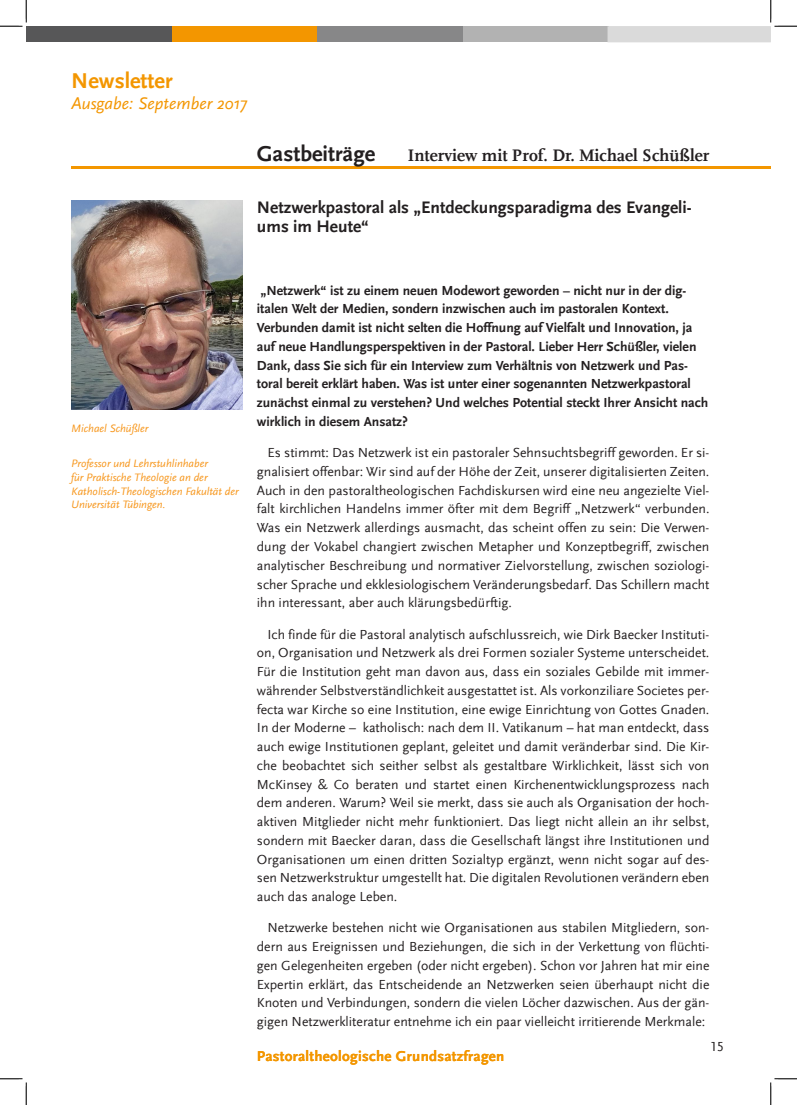
<style>
.page{position:relative;width:797px;height:1105px;background:#fff}
.page>*{position:absolute;margin:0;border:0;box-sizing:border-box;transform-origin:0 0}
.t1{font:700 22.5px "Scala Sans";color:#231f20}
.t2{font:700 22.5px "Scala Sans LF";color:#f39600}
.Überschrift_groß{font:700 17.5px/18.8px "Scala Sans";color:#231f20}
.t3{font:700 17.5px "Scala";color:#231f20}
.t4{font:italic 17.5px "Scala Sans";color:#f39600}
.t5{font:700 15px "Scala Sans";letter-spacing:.02em;color:#f39600}
.t6{font:13.75px/18.8px "Scala Sans LF";color:#231f20;text-align:justify}
.Überschrift{font:700 13.75px/18.8px "Scala Sans";color:#231f20}
.Beschreibung_links_o{font:italic 11.25px/13.8px "Scala Sans";color:#f7971d}
</style>
<div class="page">
<hr style="left:71px;top:167px;width:699px;height:2px;background:#f39700">
<hr style="left:71px;top:166px;width:699px;height:2px;background:#f39600">
<div style="left:26px;top:26px;width:146px;height:16px;background:#575758"></div>
<div style="left:172px;top:26px;width:145px;height:16px;background:#f39600"></div>
<div style="left:317px;top:26px;width:146px;height:16px;background:#878788"></div>
<div style="left:463px;top:26px;width:146px;height:16px;background:#b2b2b2"></div>
<div style="left:607px;top:26px;width:163px;height:16px;background:#dadada"></div>
<img style="left:71px;top:200px;width:171px;height:210px">
<svg style="left:0;top:0;width:27px;height:27px"></svg>
<svg style="left:0;top:1078px;width:27px;height:27px"></svg>
<svg style="left:770px;top:0;width:27px;height:27px"></svg>
<svg style="left:770px;top:1078px;width:27px;height:27px"></svg>
<h1 class="t2" style="left:71px;top:68px;width:103px">Newsletter</h1>
<p class="t4" style="left:71px;top:94px;width:177px">Ausgabe: September 2017</p>
<p class="t1" style="left:257px;top:141px;width:120px">Gastbeiträge</p>
<p class="t3" style="left:408px;top:146px;width:303px">Interview mit Prof. Dr. Michael Schüßler</p>
<p class="Überschrift_groß" style="left:257px;top:199px;width:436px">Netzwerkpastoral als „Entdeckungsparadigma des Evangeli&shy;ums im Heute“</p>
<p class="Beschreibung_links_o" style="left:71px;top:422px;width:79px">Michael Schüßler</p>
<p class="Beschreibung_links_o" style="left:71px;top:457px;width:169px">Professor und Lehrstuhlinhaber<br>für Praktische Theologie an der<br>Katholisch-Theologischen Fakultät der<br>Universität Tübingen.</p>
<p class="Überschrift" style="left:257px;top:281px;width:453px">„Netzwerk“ ist zu einem neuen Modewort geworden – nicht nur in der dig&shy;italen Welt der Medien, sondern inzwischen auch im pastoralen Kontext.<br>Verbunden damit ist nicht selten die Hoffnung auf Vielfalt und Innovation, ja auf neue Handlungsperspektiven in der Pastoral. Lieber Herr Schüßler, vielen Dank, dass Sie sich für ein Interview zum Verhältnis von Netzwerk und Pas&shy;toral bereit erklärt haben. Was ist unter einer sogenannten Netzwerkpastoral zunächst einmal zu verstehen? Und welches Potential steckt Ihrer Ansicht nach wirklich in diesem Ansatz?</p>
<p class="t6" style="left:257px;top:444px;width:454px;text-indent:11px">Es stimmt: Das Netzwerk ist ein pastoraler Sehnsuchtsbegriff geworden. Er si&shy;gnalisiert offenbar: Wir sind auf der Höhe der Zeit, unserer digitalisierten Zeiten.<br>Auch in den pastoraltheologischen Fachdiskursen wird eine neu angezielte Viel&shy;falt kirchlichen Handelns immer öfter mit dem Begriff „Netzwerk“ verbunden.<br>Was ein Netzwerk allerdings ausmacht, das scheint offen zu sein: Die Verwen&shy;dung der Vokabel changiert zwischen Metapher und Konzeptbegriff, zwischen analytischer Beschreibung und normativer Zielvorstellung, zwischen soziologi&shy;scher Sprache und ekklesiologischem Veränderungsbedarf. Das Schillern macht ihn interessant, aber auch klärungsbedürftig.</p>
<p class="t6" style="left:257px;top:625px;width:454px;text-indent:11px">Ich finde für die Pastoral analytisch aufschlussreich, wie Dirk Baecker Instituti&shy;on, Organisation und Netzwerk als drei Formen sozialer Systeme unterscheidet.<br>Für die Institution geht man davon aus, dass ein soziales Gebilde mit immer&shy;währender Selbstverständlichkeit ausgestattet ist. Als vorkonziliare Societes per&shy;fecta war Kirche so eine Institution, eine ewige Einrichtung von Gottes Gnaden.<br>In der Moderne – katholisch: nach dem II. Vatikanum – hat man entdeckt, dass auch ewige Institutionen geplant, geleitet und damit veränderbar sind. Die Kir&shy;che beobachtet sich seither selbst als gestaltbare Wirklichkeit, lässt sich von McKinsey &amp; Co beraten und startet einen Kirchenentwicklungsprozess nach dem anderen. Warum? Weil sie merkt, dass sie auch als Organisation der hoch&shy;aktiven Mitglieder nicht mehr funktioniert. Das liegt nicht allein an ihr selbst, sondern mit Baecker daran, dass die Gesellschaft längst ihre Institutionen und Organisationen um einen dritten Sozialtyp ergänzt, wenn nicht sogar auf des&shy;sen Netzwerkstruktur umgestellt hat. Die digitalen Revolutionen verändern eben auch das analoge Leben.</p>
<p class="t6" style="left:257px;top:919px;width:454px;text-indent:11px">Netzwerke bestehen nicht wie Organisationen aus stabilen Mitgliedern, son&shy;dern aus Ereignissen und Beziehungen, die sich in der Verkettung von flüchti&shy;gen Gelegenheiten ergeben (oder nicht ergeben). Schon vor Jahren hat mir eine Expertin erklärt, das Entscheidende an Netzwerken seien überhaupt nicht die Knoten und Verbindungen, sondern die vielen Löcher dazwischen. Aus der gän&shy;gigen Netzwerkliteratur entnehme ich ein paar vielleicht irritierende Merkmale:</p>
<p class="t5" style="left:257px;top:1048px;width:249px">Pastoraltheologische Grundsatzfragen</p>
<p class="t6" style="left:710px;top:1037px;width:15px">15</p>
</div>
